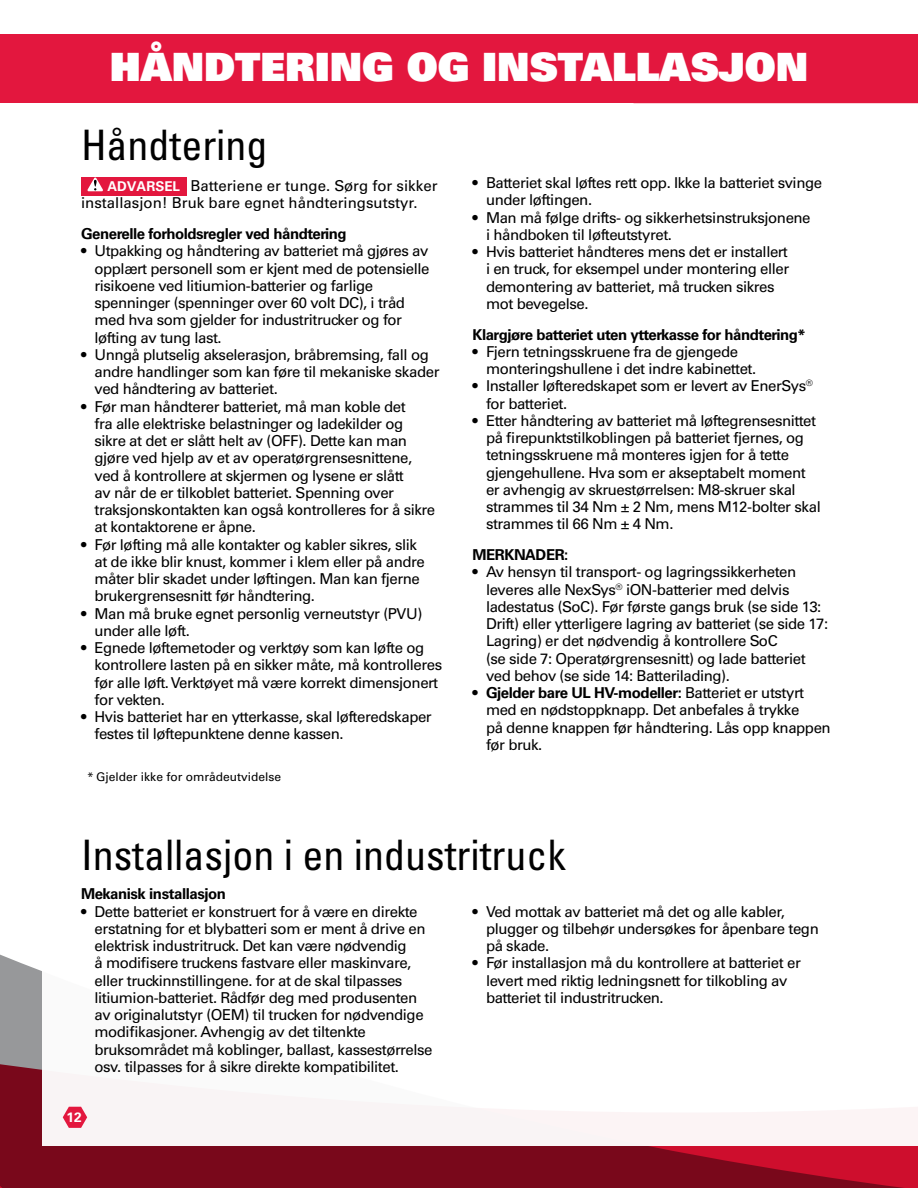
<style>
.page{position:relative;width:918px;height:1188px;background:#fff}
.page>*{position:absolute;margin:0;border:0;box-sizing:border-box;transform-origin:0 0}
.Labels{font:condensed 42px "Univers LT Std";color:#000}
.t1{font:39px "Univers LT Std X Black";color:#fff}
.Labels-2{font:15px/17.2px "Univers LT Std";letter-spacing:-.03em;color:#000}
.Labels-3{font:700 15px "Univers LT Std";letter-spacing:-.03em;color:#000}
.Labels-4{font:15px/17.2px "Univers LT Std";color:#000}
.t2{font:700 13.5px "Univers LT Std";color:#fff}
.Labels-5{font:12px "Univers LT Std";color:#000}
.s1{font-weight:700}
</style>
<div class="page">
<svg style="left:0;top:954px;width:918px;height:234px;background:#88182b"></svg>
<div style="left:42px;top:857px;width:876px;height:289px;background:#fff"></div>
<div style="left:0;top:35px;width:918px;height:68px;background:#e3173e"></div>
<div style="left:81px;top:177px;width:105px;height:19px;background:#e3173e"></div>
<svg style="left:87px;top:177px;width:16px;height:14px"></svg>
<svg style="left:63px;top:1107px;width:24px;height:21px"></svg>
<p class="t1" style="left:110px;top:42px;width:700px">HÅNDTERING OG INSTALLASJON</p>
<p class="Labels" style="left:81px;top:118px;width:188px">Håndtering</p>
<p class="Labels-4" style="left:81px;top:177px;width:358px;text-indent:110px">Batteriene er tunge. Sørg for sikker installasjon! Bruk bare egnet håndteringsutstyr.</p>
<p class="Labels-3" style="left:81px;top:225px;width:267px">Generelle forholdsregler ved håndtering</p>
<p class="Labels-2" style="left:94px;top:243px;width:337px;text-indent:-14px">• Utpakking og håndtering av batteriet må gjøres av opplært personell som er kjent med de potensielle risikoene ved litiumion-batterier og farlige spenninger (spenninger over 60 volt DC), i tråd med hva som gjelder for industritrucker og for løfting av tung last.</p>
<p class="Labels-2" style="left:94px;top:346px;width:347px;text-indent:-14px">• Unngå plutselig akselerasjon, bråbremsing, fall og andre handlinger som kan føre til mekaniske skader ved håndtering av batteriet.</p>
<p class="Labels-2" style="left:94px;top:398px;width:342px;text-indent:-14px">• Før man håndterer batteriet, må man koble det<br>fra alle elektriske belastninger og ladekilder og sikre at det er slått helt av (OFF). Dette kan man gjøre ved hjelp av et av operatørgrensesnittene, ved å kontrollere at skjermen og lysene er slått<br>av når de er tilkoblet batteriet. Spenning over traksjonskontakten kan også kontrolleres for å sikre at kontaktorene er åpne.</p>
<p class="Labels-2" style="left:94px;top:536px;width:332px;text-indent:-14px">• Før løfting må alle kontakter og kabler sikres, slik at de ikke blir knust, kommer i klem eller på andre måter blir skadet under løftingen. Man kan fjerne brukergrensesnitt før håndtering.</p>
<p class="Labels-2" style="left:94px;top:605px;width:329px;text-indent:-14px">• Man må bruke egnet personlig verneutstyr (PVU) under alle løft.</p>
<p class="Labels-2" style="left:94px;top:639px;width:349px;text-indent:-14px">• Egnede løftemetoder og verktøy som kan løfte og kontrollere lasten på en sikker måte, må kontrolleres før alle løft. Verktøyet må være korrekt dimensjonert for vekten.</p>
<p class="Labels-2" style="left:94px;top:708px;width:339px;text-indent:-14px">• Hvis batteriet har en ytterkasse, skal løfteredskaper festes til løftepunktene denne kassen.</p>
<p class="t2" style="left:107px;top:179px;width:74px">ADVARSEL</p>
<p class="Labels-5" style="left:87px;top:770px;width:195px">* Gjelder ikke for områdeutvidelse</p>
<p class="Labels-2" style="left:486px;top:174px;width:338px;text-indent:-14px">• Batteriet skal løftes rett opp. Ikke la batteriet svinge under løftingen.</p>
<p class="Labels-2" style="left:486px;top:209px;width:326px;text-indent:-14px">• Man må følge drifts- og sikkerhetsinstruksjonene i håndboken til løfteutstyret.</p>
<p class="Labels-2" style="left:486px;top:243px;width:305px;text-indent:-14px">• Hvis batteriet håndteres mens det er installert i en truck, for eksempel under montering eller demontering av batteriet, må trucken sikres mot bevegelse.</p>
<p class="Labels-3" style="left:472px;top:326px;width:335px">Klargjøre batteriet uten ytterkasse for håndtering*</p>
<p class="Labels-2" style="left:486px;top:343px;width:272px;text-indent:-14px">• Fjern tetningsskruene fra de gjengede monteringshullene i det indre kabinettet.</p>
<p class="Labels-2" style="left:486px;top:378px;width:328px;text-indent:-14px">• Installer løfteredskapet som er levert av EnerSys<sup>® </sup>for batteriet.</p>
<p class="Labels-2" style="left:486px;top:412px;width:336px;text-indent:-14px">• Etter håndtering av batteriet må løftegrensesnittet på firepunktstilkoblingen på batteriet fjernes, og tetningsskruene må monteres igjen for å tette gjengehullene. Hva som er akseptabelt moment er avhengig av skruestørrelsen: M8-skruer skal strammes til 34 Nm ± 2 Nm, mens M12-bolter skal strammes til 66 Nm ± 4 Nm.</p>
<p class="Labels-3" style="left:472px;top:546px;width:97px">MERKNADER:</p>
<p class="Labels-2" style="left:486px;top:564px;width:344px;text-indent:-14px">• Av hensyn til transport- og lagringssikkerheten leveres alle NexSys<sup>®</sup> iON-batterier med delvis ladestatus (SoC). Før første gangs bruk (se side 13:<br>Drift) eller ytterligere lagring av batteriet (se side 17:<br>Lagring) er det nødvendig å kontrollere SoC<br>(se side 7: Operatørgrensesnitt) og lade batteriet ved behov (se side 14: Batterilading).</p>
<p class="Labels-2" style="left:486px;top:684px;width:346px;text-indent:-14px"><span class="s1">• Gjelder bare UL HV-modeller:</span> Batteriet er utstyrt med en nødstoppknapp. Det anbefales å trykke<br>på denne knappen før håndtering. Lås opp knappen før bruk.</p>
<p class="Labels" style="left:81px;top:829px;width:487px">Installasjon i en industritruck</p>
<p class="Labels-3" style="left:81px;top:885px;width:146px">Mekanisk installasjon</p>
<p class="Labels-2" style="left:94px;top:903px;width:339px;text-indent:-14px">• Dette batteriet er konstruert for å være en direkte erstatning for et blybatteri som er ment å drive en elektrisk industritruck. Det kan være nødvendig<br>å modifisere truckens fastvare eller maskinvare, eller truckinnstillingene. for at de skal tilpasses litiumion-batteriet. Rådfør deg med produsenten av originalutstyr (OEM) til trucken for nødvendige modifikasjoner. Avhengig av det tiltenkte bruksområdet må koblinger, ballast, kassestørrelse osv. tilpasses for å sikre direkte kompatibilitet.</p>
<p class="Labels-2" style="left:486px;top:903px;width:334px;text-indent:-14px">• Ved mottak av batteriet må det og alle kabler, plugger og tilbehør undersøkes for åpenbare tegn på skade.</p>
<p class="Labels-2" style="left:486px;top:954px;width:316px;text-indent:-14px">• Før installasjon må du kontrollere at batteriet er levert med riktig ledningsnett for tilkobling av batteriet til industritrucken.</p>
<p class="t2" style="left:66px;top:1110px;width:17px">12</p>
</div>
